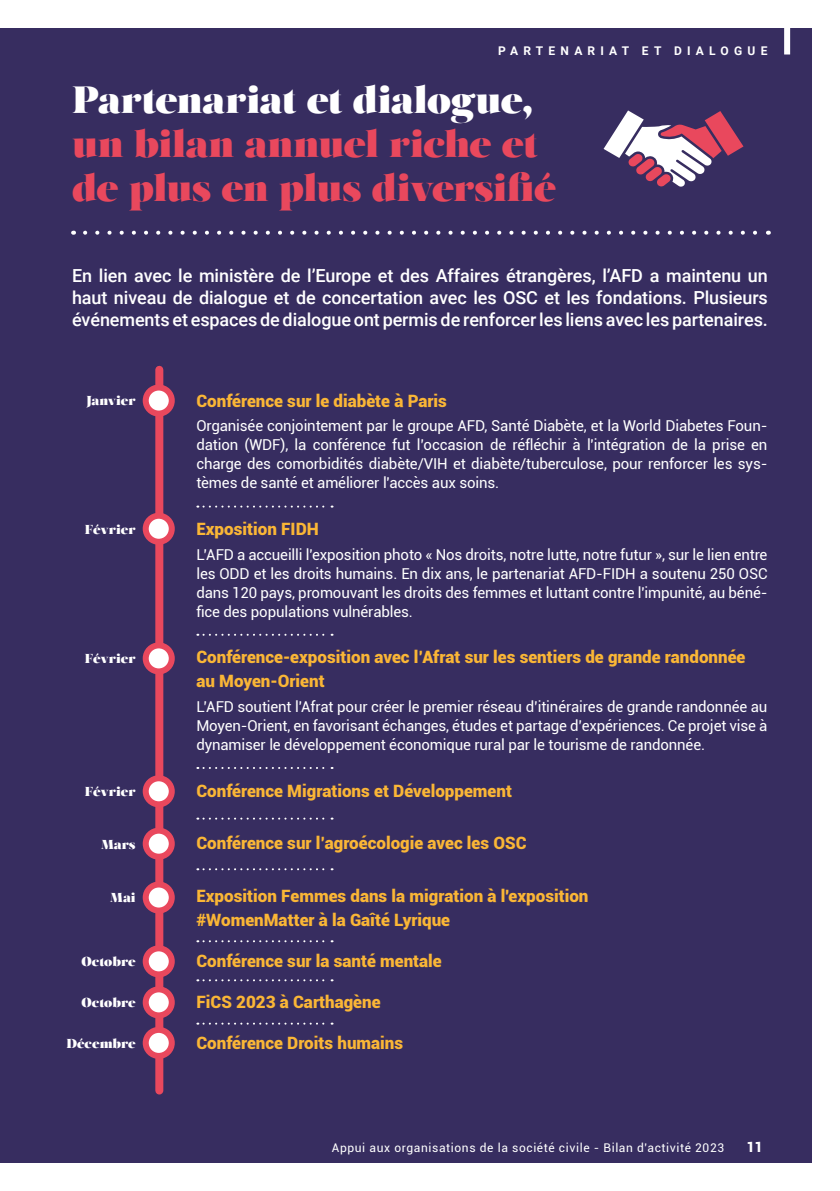
<style>
.page{position:relative;width:840px;height:1191px;background:#fff}
.page>*{position:absolute;margin:0;border:0;box-sizing:border-box;transform-origin:0 0}
.t1{font:38px/44px "Salome";letter-spacing:-.015em;color:#e9485d}
.t2{font:38px "Salome";letter-spacing:-.015em;color:#fff}
.t3{font:500 18px/22px "Roboto";letter-spacing:-.005em;color:#fff;text-align:justify}
.t4{font:900 17px/24px "Roboto";color:#fab636}
.t5{font:15px/19px "Roboto";letter-spacing:-.01em;color:#fff;text-align:justify}
.t6{font:900 14px "Roboto";color:#fff}
.t7{font:13px "Salome";color:#fff}
.t8{font:12px "Roboto";letter-spacing:.05em;color:#fff}
.t9{font:700 12px "Roboto";letter-spacing:.435em;color:#fff}
</style>
<div class="page">
<div style="left:0;top:28px;width:811px;height:1134px;background:#372d60"></div>
<div style="left:155px;top:370px;width:8px;height:720px;background:#e9485d"></div>
<div style="left:783px;top:0;width:6px;height:54px;background:#fff"></div>
<svg style="left:146px;top:387px;width:26px;height:26px"></svg>
<div style="left:143px;top:384px;width:32px;height:32px;border:6px solid #e9485d;border-radius:50%"></div>
<div style="left:146px;top:516px;width:26px;height:26px;background:#fff;border-radius:50%"></div>
<div style="left:143px;top:513px;width:32px;height:32px;border:6px solid #e9485d;border-radius:50%"></div>
<div style="left:146px;top:645px;width:26px;height:26px;background:#fff;border-radius:50%"></div>
<div style="left:143px;top:642px;width:32px;height:32px;border:6px solid #e9485d;border-radius:50%"></div>
<div style="left:146px;top:778px;width:26px;height:26px;background:#fff;border-radius:50%"></div>
<div style="left:143px;top:775px;width:32px;height:32px;border:6px solid #e9485d;border-radius:50%"></div>
<svg style="left:146px;top:830px;width:26px;height:26px"></svg>
<div style="left:143px;top:827px;width:32px;height:32px;border:6px solid #e9485d;border-radius:50%"></div>
<svg style="left:146px;top:884px;width:26px;height:26px"></svg>
<div style="left:143px;top:881px;width:32px;height:32px;border:6px solid #e9485d;border-radius:50%"></div>
<div style="left:146px;top:948px;width:26px;height:26px;background:#fff;border-radius:50%"></div>
<div style="left:143px;top:945px;width:32px;height:32px;border:6px solid #e9485d;border-radius:50%"></div>
<div style="left:146px;top:989px;width:26px;height:26px;background:#fff;border-radius:50%"></div>
<div style="left:143px;top:986px;width:32px;height:32px;border:6px solid #e9485d;border-radius:50%"></div>
<div style="left:146px;top:1030px;width:26px;height:26px;background:#fff;border-radius:50%"></div>
<div style="left:143px;top:1027px;width:32px;height:32px;border:6px solid #e9485d;border-radius:50%"></div>
<svg style="left:85px;top:231px;width:672px;height:4px"></svg>
<svg style="left:197px;top:505px;width:135px;height:2px"></svg>
<svg style="left:197px;top:767px;width:135px;height:2px"></svg>
<svg style="left:197px;top:817px;width:135px;height:2px"></svg>
<svg style="left:197px;top:868px;width:135px;height:2px"></svg>
<svg style="left:197px;top:940px;width:135px;height:2px"></svg>
<svg style="left:197px;top:979px;width:135px;height:2px"></svg>
<svg style="left:197px;top:634px;width:135px;height:2px"></svg>
<svg style="left:603px;top:110px;width:140px;height:77px"></svg>
<svg style="left:197px;top:1022px;width:135px;height:2px"></svg>
<p class="t9" style="left:498px;top:42px;width:271px">PARTENARIAT ET DIALOGUE</p>
<h1 class="t2" style="left:72px;top:75px;width:463px">Partenariat et dialogue,</h1>
<h1 class="t1" style="left:72px;top:122px;width:485px">un bilan annuel riche et de plus en plus diversifié</h1>
<p class="t3" style="left:72px;top:264px;width:697px">En lien avec le ministère de l’Europe et des Affaires étrangères, l’AFD a maintenu un haut niveau de dialogue et de concertation avec les OSC et les fondations. Plusieurs événements et espaces de dialogue ont permis de renforcer les liens avec les partenaires.</p>
<p class="t7" style="left:86px;top:392px;width:51px">Janvier</p>
<p class="t7" style="left:85px;top:520px;width:52px">Février</p>
<p class="t7" style="left:85px;top:650px;width:52px">Février</p>
<p class="t7" style="left:85px;top:783px;width:52px">Février</p>
<p class="t7" style="left:101px;top:835px;width:36px">Mars</p>
<p class="t7" style="left:110px;top:889px;width:27px">Mai</p>
<p class="t7" style="left:82px;top:953px;width:55px">Octobre</p>
<p class="t7" style="left:82px;top:994px;width:55px">Octobre</p>
<p class="t7" style="left:66px;top:1034px;width:71px">Décembre</p>
<p class="t4" style="left:196px;top:388px;width:252px">Conférence sur le diabète à Paris</p>
<p class="t5" style="left:196px;top:416px;width:572px">Organisée conjointement par le groupe AFD, Santé Diabète, et la World Diabetes Foun&shy;dation (WDF), la conférence fut l’occasion de réfléchir à l'intégration de la prise en charge des comorbidités diabète/VIH et diabète/tuberculose, pour renforcer les sys&shy;tèmes de santé et améliorer l'accès aux soins.</p>
<p class="t4" style="left:196px;top:516px;width:124px">Exposition FIDH</p>
<p class="t5" style="left:196px;top:544px;width:572px">L’AFD a accueilli l'exposition photo « Nos droits, notre lutte, notre futur », sur le lien entre les ODD et les droits humains. En dix ans, le partenariat AFD-FIDH a soutenu 250 OSC dans 120 pays, promouvant les droits des femmes et luttant contre l'impunité, au béné&shy;fice des populations vulnérables.</p>
<p class="t4" style="left:196px;top:644px;width:550px">Conférence-exposition avec l’Afrat sur les sentiers de grande randonnée au Moyen-Orient</p>
<p class="t5" style="left:196px;top:696px;width:572px">L’AFD soutient l'Afrat pour créer le premier réseau d’itinéraires de grande randonnée au Moyen-Orient, en favorisant échanges, études et partage d’expériences. Ce projet vise à dynamiser le développement économique rural par le tourisme de randonnée.</p>
<p class="t4" style="left:196px;top:778px;width:317px">Conférence Migrations et Développement</p>
<p class="t4" style="left:196px;top:830px;width:331px">Conférence sur l’agroécologie avec les OSC</p>
<p class="t4" style="left:196px;top:882px;width:393px">Exposition Femmes dans la migration à l'exposition #WomenMatter à la Gaîté Lyrique</p>
<p class="t4" style="left:196px;top:947px;width:247px">Conférence sur la santé mentale</p>
<p class="t4" style="left:196px;top:988px;width:186px">FiCS 2023 à Carthagène</p>
<p class="t4" style="left:196px;top:1029px;width:208px">Conférence Droits humains</p>
<p class="t8" style="left:331px;top:1139px;width:393px">Appui aux organisations de la société civile - Bilan d'activité 2023</p>
<p class="t6" style="left:746px;top:1136px;width:18px">11</p>
</div>
